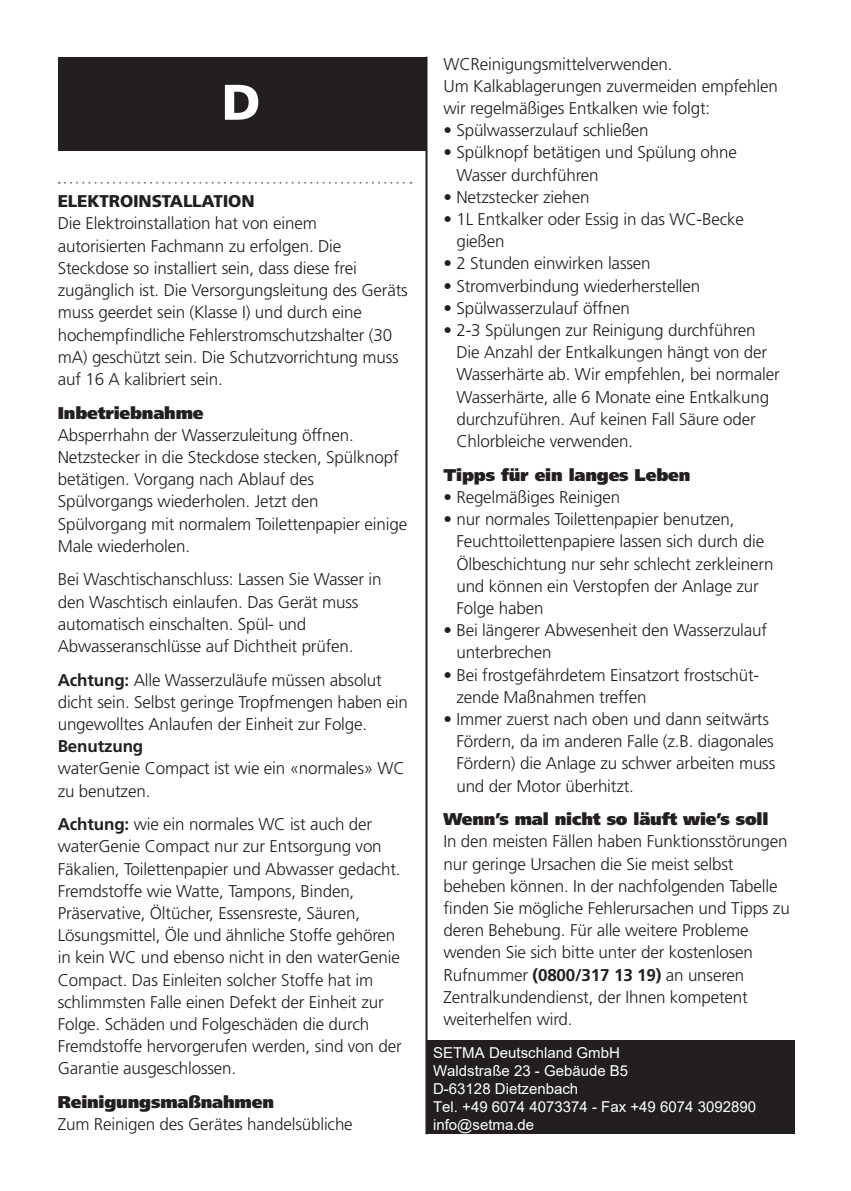
<style>
.page{position:relative;width:851px;height:1191px;background:#fff}
.page>*{position:absolute;margin:0;border:0;box-sizing:border-box;transform-origin:0 0}
.t1{font:900 50px "Frutiger LT Std";color:#fff}
.t2{font:300 17px/22.2px "Frutiger LT Std";letter-spacing:-.01em;color:#231f20}
.t3{font:900 17px "Frutiger LT Std";letter-spacing:-.01em;color:#231f20}
.t4{font:900 17px "Frutiger LT Std";letter-spacing:-.01em;color:#231f20}
.t5{font:700 17px "Frutiger LT Std";letter-spacing:-.01em;color:#231f20}
.t6{font:15px/18.2px "Arial";color:#fff}
.s1{font-weight:700}
</style>
<div class="page">
<hr style="left:425px;top:57px;width:2px;height:1077px;background:#231f20">
<div style="left:427px;top:1040px;width:368px;height:94px;background:#231f20"></div>
<div style="left:58px;top:57px;width:368px;height:93px;background:#231f20"></div>
<svg style="left:59px;top:182px;width:352px;height:2px"></svg>
<h1 class="t1" style="left:221px;top:72px;width:40px">D</h1>
<p class="t4" style="left:58px;top:191px;width:42px">ELEKTRO</p>
<p class="t4" style="left:133px;top:191px;width:109px">INSTALLATION</p>
<p class="t2" style="left:58px;top:213px;width:351px">Die Elektroinstallation hat von einem autorisierten Fachmann zu erfolgen. Die Steckdose so installiert sein, dass diese frei zugänglich ist. Die Versorgungsleitung des Geräts muss geerdet sein (Klasse I) und durch eine hochempfindliche Fehlerstromschutzshalter (30 mA) geschützt sein. Die Schutzvorrichtung muss auf 16 A kalibriert sein.</p>
<p class="t3" style="left:58px;top:402px;width:147px">Inbetriebnahme</p>
<p class="t2" style="left:58px;top:424px;width:351px">Absperrhahn der Wasserzuleitung öffnen.<br>Netzstecker in die Steckdose stecken, Spülknopf betätigen. Vorgang nach Ablauf des Spülvorgangs wiederholen. Jetzt den Spülvorgang mit normalem Toilettenpapier einige Male wiederholen.</p>
<p class="t2" style="left:58px;top:568px;width:325px">Bei Waschtischanschluss: Lassen Sie Wasser in den Waschtisch einlaufen. Das Gerät muss automatisch einschalten. Spül- und Abwasseranschlüsse auf Dichtheit prüfen.</p>
<p class="t2" style="left:58px;top:669px;width:352px"><span class="s1">Achtung:</span> Alle Wasserzuläufe müssen absolut dicht sein. Selbst geringe Tropfmengen haben ein ungewolltes Anlaufen der Einheit zur Folge.</p>
<p class="t5" style="left:58px;top:736px;width:87px">Benutzung</p>
<p class="t2" style="left:58px;top:757px;width:348px">waterGenie Compact ist wie ein «normales» WC zu benutzen.</p>
<p class="t2" style="left:58px;top:813px;width:345px"><span class="s1">Achtung:</span> wie ein normales WC ist auch der waterGenie Compact nur zur Entsorgung von Fäkalien, Toilettenpapier und Abwasser gedacht.<br>Fremdstoffe wie Watte, Tampons, Binden, Präservative, Öltücher, Essensreste, Säuren, Lösungsmittel, Öle und ähnliche Stoffe gehören in kein WC und ebenso nicht in den waterGenie Compact. Das Einleiten solcher Stoffe hat im schlimmsten Falle einen Defekt der Einheit zur Folge. Schäden und Folgeschäden die durch Fremdstoffe hervorgerufen werden, sind von der Garantie ausgeschlossen.</p>
<p class="t3" style="left:58px;top:1091px;width:218px">Reinigungsmaßnahmen</p>
<p class="t2" style="left:58px;top:1113px;width:296px">Zum Reinigen des Gerätes handelsübliche</p>
<p class="t2" style="left:443px;top:53px;width:336px">WCReinigungsmittelverwenden.<br>Um Kalkablagerungen zuvermeiden empfehlen wir regelmäßiges Entkalken wie folgt:</p>
<p class="t2" style="left:443px;top:119px;width:207px">• Spülwasserzulauf schließen</p>
<p class="t2" style="left:456px;top:142px;width:282px;text-indent:-13px">• Spülknopf betätigen und Spülung ohne<br>Wasser durchführen</p>
<p class="t2" style="left:443px;top:186px;width:147px">• Netzstecker ziehen</p>
<p class="t2" style="left:456px;top:208px;width:289px;text-indent:-13px">• 1L Entkalker oder Essig in das WC-Becke gießen</p>
<p class="t2" style="left:443px;top:253px;width:209px">• 2 Stunden einwirken lassen</p>
<p class="t2" style="left:443px;top:275px;width:258px">• Stromverbindung wiederherstellen</p>
<p class="t2" style="left:443px;top:297px;width:188px">• Spülwasserzulauf öffnen</p>
<p class="t2" style="left:456px;top:319px;width:325px;text-indent:-13px">• 2-3 Spülungen zur Reinigung durchführen Die Anzahl der Entkalkungen hängt von der Wasserhärte ab. Wir empfehlen, bei normaler Wasserhärte, alle 6 Monate eine Entkalkung durchzuführen. Auf keinen Fall Säure oder Chlorbleiche verwenden.</p>
<p class="t3" style="left:443px;top:464px;width:248px">Tipps für ein langes Leben</p>
<p class="t2" style="left:443px;top:486px;width:178px">• Regelmäßiges Reinigen</p>
<p class="t2" style="left:456px;top:508px;width:318px;text-indent:-13px">• nur normales Toilettenpapier benutzen, Feuchttoilettenpapiere lassen sich durch die Ölbeschichtung nur sehr schlecht zerkleinern und können ein Verstopfen der Anlage zur Folge haben</p>
<p class="t2" style="left:456px;top:619px;width:312px;text-indent:-13px">• Bei längerer Abwesenheit den Wasserzulauf unterbrechen</p>
<p class="t2" style="left:456px;top:664px;width:304px;text-indent:-13px">• Bei frostgefährdetem Einsatzort frostschüt&shy;zende Maßnahmen treffen</p>
<p class="t2" style="left:456px;top:708px;width:320px;text-indent:-13px">• Immer zuerst nach oben und dann seitwärts Fördern, da im anderen Falle (z.B. diagonales Fördern) die Anlage zu schwer arbeiten muss und der Motor überhitzt.</p>
<p class="t3" style="left:443px;top:809px;width:326px">Wenn’s mal nicht so läuft wie’s soll</p>
<p class="t2" style="left:443px;top:830px;width:348px">In den meisten Fällen haben Funktionsstörungen nur geringe Ursachen die Sie meist selbst beheben können. In der nachfolgenden Tabelle finden Sie mögliche Fehlerursachen und Tipps zu deren Behebung. Für alle weitere Probleme wenden Sie sich bitte unter der kostenlosen Rufnummer <span class="s1">(0800/317 13 19)</span> an unseren Zentralkundendienst, der Ihnen kompetent weiterhelfen wird.</p>
<p class="t6" style="left:433px;top:1043px;width:324px">SETMA Deutschland GmbH<br>Waldstraße 23 - Gebäude B5<br>D-63128 Dietzenbach<br>Tel. +49 6074 4073374 - Fax +49 6074 3092890 info@setma.de</p>
</div>
